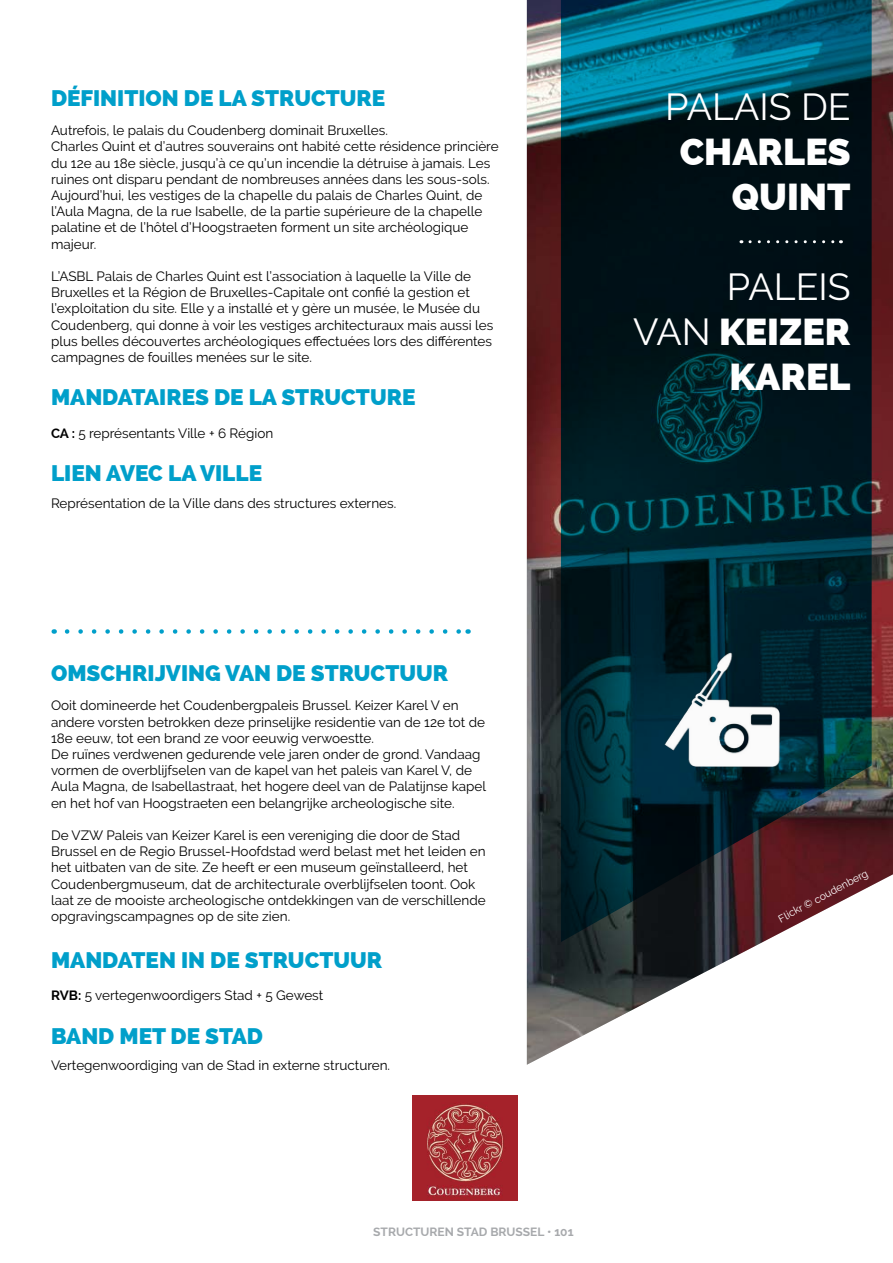
<style>
.page{position:relative;width:893px;height:1263px;background:#fff}
.page>*{position:absolute;margin:0;border:0;box-sizing:border-box;transform-origin:0 0}
.t1{font:800 37.5px/45px "Raleway";color:#fff;text-align:right}
.t2{font:37.5px "Raleway";color:#fff}
.t3{font:800 22.5px "Raleway";color:#009fca}
.t4{font:13.5px/16.2px "Raleway";color:#000}
.t5{font:700 12px "Raleway";color:#a7a9ac}
.t6{font:10.5px "Raleway";color:#fff}
.s1{font-weight:700}
.s2{font-weight:400}
</style>
<div class="page">
<img style="left:527px;top:0;width:366px;height:1065px">
<svg style="left:561px;top:0;width:311px;height:942px;background:#092933"></svg>
<svg style="left:67px;top:629px;width:394px;height:5px"></svg>
<svg style="left:750px;top:240px;width:91px;height:3px"></svg>
<img style="left:413px;top:1096px;width:104px;height:105px">
<img style="left:663px;top:644px;width:128px;height:139px">
<h2 class="t3" style="left:51px;top:85px;width:336px">DÉFINITION DE LA STRUCTURE</h2>
<p class="t4" style="left:51px;top:122px;width:449px">Autrefois, le palais du Coudenberg dominait Bruxelles.<br>Charles Quint et d’autres souverains ont habité cette résidence princière du 12e au 18e siècle, jusqu’à ce qu’un incendie la détruise à jamais. Les ruines ont disparu pendant de nombreuses années dans les sous-sols.<br>Aujourd’hui, les vestiges de la chapelle du palais de Charles Quint, de l’Aula Magna, de la rue Isabelle, de la partie supérieure de la chapelle palatine et de l’hôtel d’Hoogstraeten forment un site archéologique majeur.</p>
<p class="t4" style="left:51px;top:268px;width:444px">L’ASBL Palais de Charles Quint est l’association à laquelle la Ville de Bruxelles et la Région de Bruxelles-Capitale ont confié la gestion et l’exploitation du site. Elle y a installé et y gère un musée, le Musée du Coudenberg, qui donne à voir les vestiges architecturaux mais aussi les plus belles découvertes archéologiques effectuées lors des différentes campagnes de fouilles menées sur le site.</p>
<h2 class="t3" style="left:51px;top:384px;width:366px">MANDATAIRES DE LA STRUCTURE</h2>
<p class="t4" style="left:51px;top:425px;width:224px"><span class="s1">CA :</span> 5 représentants Ville + 6 Région</p>
<h2 class="t3" style="left:51px;top:460px;width:213px">LIEN AVEC LA VILLE</h2>
<p class="t4" style="left:51px;top:495px;width:347px">Représentation de la Ville dans des structures externes.</p>
<h1 class="t2" style="left:665px;top:85px;width:187px">PALAIS DE</h1>
<h1 class="t1" style="left:680px;top:130px;width:172px">CHARLES<br>QUINT</h1>
<h1 class="t1" style="left:633px;top:265px;width:219px"><span class="s2">PALEIS<br>VAN</span> KEIZER<br>KAREL</h1>
<h2 class="t3" style="left:51px;top:660px;width:399px">OMSCHRIJVING VAN DE STRUCTUUR</h2>
<p class="t4" style="left:51px;top:697px;width:436px">Ooit domineerde het Coudenbergpaleis Brussel. Keizer Karel V en andere vorsten betrokken deze prinselijke residentie van de 12e tot de 18e eeuw, tot een brand ze voor eeuwig verwoestte.<br>De ruïnes verdwenen gedurende vele jaren onder de grond. Vandaag vormen de overblijfselen van de kapel van het paleis van Karel V, de Aula Magna, de Isabellastraat, het hogere deel van de Palatijnse kapel en het hof van Hoogstraeten een belangrijke archeologische site.</p>
<p class="t4" style="left:51px;top:827px;width:436px">De VZW Paleis van Keizer Karel is een vereniging die door de Stad Brussel en de Regio Brussel-Hoofdstad werd belast met het leiden en het uitbaten van de site. Ze heeft er een museum geïnstalleerd, het Coudenbergmuseum, dat de architecturale overblijfselen toont. Ook laat ze de mooiste archeologische ontdekkingen van de verschillende opgravingscampagnes op de site zien.</p>
<h2 class="t3" style="left:51px;top:947px;width:333px">MANDATEN IN DE STRUCTUUR</h2>
<p class="t4" style="left:51px;top:987px;width:274px"><span class="s1">RVB:</span> 5 vertegenwoordigers Stad + 5 Gewest</p>
<h2 class="t3" style="left:51px;top:1023px;width:213px">BAND MET DE STAD</h2>
<p class="t4" style="left:51px;top:1057px;width:341px">Vertegenwoordiging van de Stad in externe structuren.</p>
<p class="t5" style="left:373px;top:1225px;width:202px">STRUCTUREN STAD BRUSSEL • 101</p>
<p class="t6" style="left:776px;top:914px;width:101px;rotate:-28deg">Flickr © coudenberg</p>
</div>
